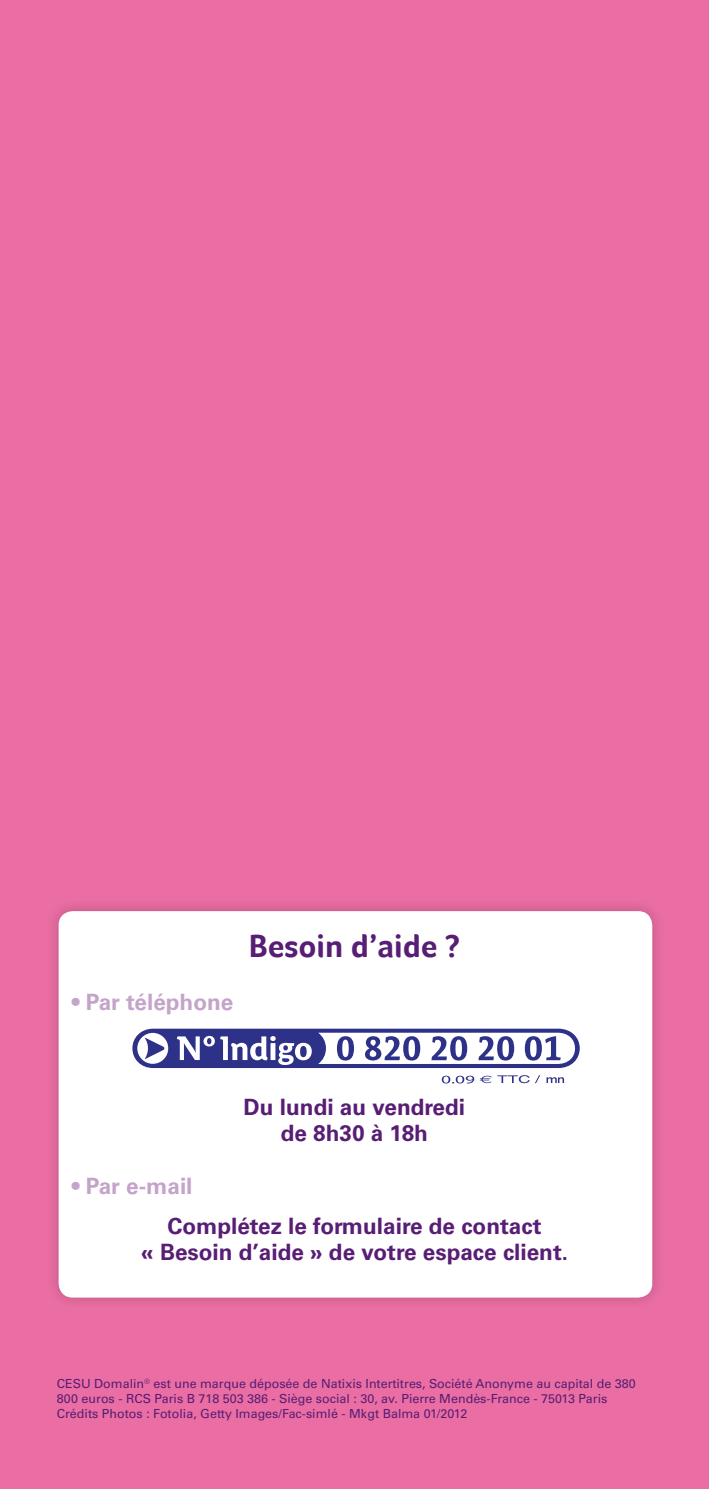
<style>
.page{position:relative;width:709px;height:1489px;background:#fff}
.page>*{position:absolute;margin:0;border:0;box-sizing:border-box;transform-origin:0 0}
.t1{font:700 32.5px "Foco";color:#581d74}
.t2{font:700 22.5px/26.2px "Univers LT Std";color:#581d74;text-align:center}
.t3{font:700 22.5px "Univers LT Std";color:#c4a4ca}
.t4{font:12.5px/15px "Univers LT Std";color:#581d74}
</style>
<div class="page">
<div style="left:0;top:0;width:709px;height:1488px;background:#ea6ea3"></div>
<div style="left:45px;top:897px;width:621px;height:414px;background:#000;opacity:.2"></div>
<div style="left:59px;top:911px;width:593px;height:386px;background:#fff;border-radius:14px"></div>
<svg style="left:132px;top:1028px;width:448px;height:55px"></svg>
<h2 class="t3" style="left:72px;top:988px;width:163px">• Par téléphone</h2>
<h1 class="t1" style="left:249px;top:927px;width:213px">Besoin d’aide ?</h1>
<h2 class="t2" style="left:244px;top:1093px;width:223px">Du lundi au vendredi de 8h30 à 18h</h2>
<h2 class="t3" style="left:72px;top:1172px;width:122px">• Par e-mail</h2>
<h2 class="t2" style="left:141px;top:1213px;width:428px">Complétez le formulaire de contact<br>« Besoin d’aide » de votre espace client.</h2>
<p class="t4" style="left:57px;top:1376px;width:580px">CESU Domalin<sup>®</sup> est une marque déposée de Natixis Intertitres, Société Anonyme au capital de 380<br>800 euros - RCS Paris B 718 503 386 - Siège social : 30, av. Pierre Mendès-France - 75013 Paris<br>Crédits Photos : Fotolia, Getty Images/Fac-simlé - Mkgt Balma 01/2012</p>
</div>
